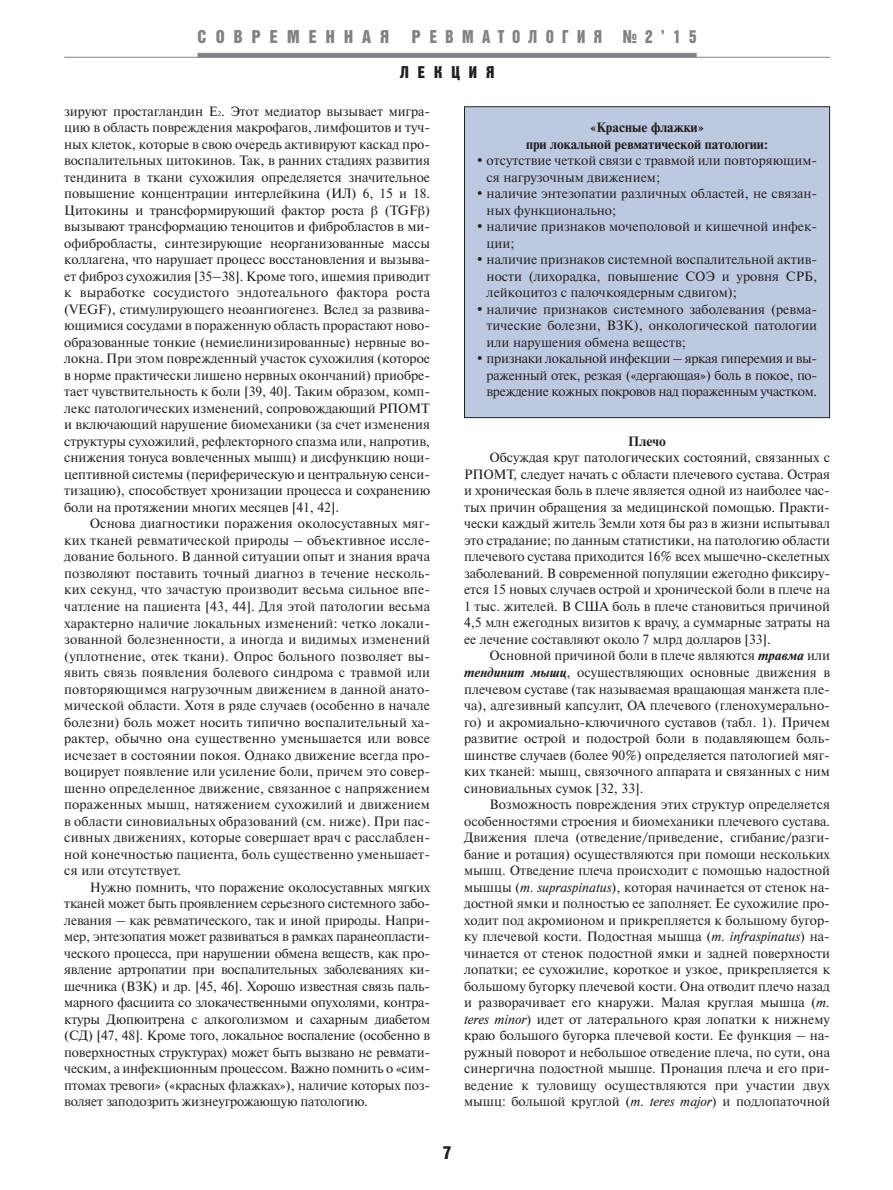
<style>
.page{position:relative;width:893px;height:1190px;background:#fff}
.page>*{position:absolute;margin:0;border:0;box-sizing:border-box;transform-origin:0 0}
.t1{font:18px "Bastion Kontrast";letter-spacing:.505em;color:#808285}
.t2{font:18px "Bastion Kontrast";color:#231f20}
.t3{font:16.5px "Bastion Kontrast";letter-spacing:.54em;color:#231f20}
.t4{font:13.5px/16.5px "Newton C";color:#231f20;text-align:justify}
.t5{font:700 13.5px/16.5px "Newton C";color:#231f20;text-align:center}
.s1{font-size:6.75px}
.s2{font-weight:700;font-style:italic}
.s3{font-style:italic}
</style>
<div class="page">
<div style="left:464px;top:107px;width:365px;height:310px;background:#bdc9e1"></div>
<div style="left:464px;top:106px;width:366px;height:312px;border:1px solid #231f20"></div>
<hr style="left:64px;top:57px;width:766px;height:1px;background:#808285">
<hr style="left:197px;top:53px;width:499px;height:4px;background:#808285">
<h1 class="t1" style="left:197px;top:30px;width:193px">СОВPEМЕННАЯ</h1>
<h1 class="t1" style="left:412px;top:30px;width:286px">РЕВМАТОЛОГИЯ №2’15</h1>
<p class="t3" style="left:400px;top:66px;width:96px">ЛЕКЦИЯ</p>
<p class="t4" style="left:64px;top:104px;width:367px">зируют простагландин Е<span class="s1">2</span>. Этот медиатор вызывает мигра&shy;цию в область повреждения макрофагов, лимфоцитов и туч&shy;ных клеток, которые в свою очередь активируют каскад про&shy;воспалительных цитокинов. Так, в ранних стадиях развития тендинита в ткани сухожилия определяется значительное повышение концентрации интерлейкина (ИЛ) 6, 15 и 18.<br>Цитокины и трансформирующий фактор роста</p>
<p class="t4" style="left:64px;top:203px;width:367px;text-indent:320px">(TGF ) вызывают трансформацию теноцитов и фибробластов в ми&shy;офибробласты, синтезирующие неорганизованные массы коллагена, что нарушает процесс восстановления и вызыва&shy;ет фиброз сухожилия [35–38]. Кроме того, ишемия приводит к выработке сосудистого эндотеального фактора роста (VEGF), стимулирующего неоангиогенез. Вслед за развива&shy;ющимися сосудами в пораженную область прорастают ново&shy;образованные тонкие (немиелинизированные) нервные во&shy;локна. При этом поврежденный участок сухожилия (которое в норме практически лишено нервных окончаний) приобре&shy;тает чувствительность к боли [39, 40]. Таким образом, комп&shy;лекс патологических изменений, сопровождающий РПОМТ и включающий нарушение биомеханики (за счет изменения структуры сухожилий, рефлекторного спазма или, напротив, снижения тонуса вовлеченных мышц) и дисфункцию ноци&shy;цептивной системы (периферическую и центральную сенси&shy;тизацию), способствует хронизации процесса и сохранению боли на протяжении многих месяцев [41, 42].</p>
<p class="t4" style="left:64px;top:517px;width:367px;text-indent:26px">Основа диагностики поражения околосуставных мяг&shy;ких тканей ревматической природы – объективное иссле&shy;дование больного. В данной ситуации опыт и знания врача позволяют поставить точный диагноз в течение несколь&shy;ких секунд, что зачастую производит весьма сильное впе&shy;чатление на пациента [43, 44]. Для этой патологии весьма характерно наличие локальных изменений: четко локали&shy;зованной болезненности, а иногда и видимых изменений (уплотнение, отек ткани). Опрос больного позволяет вы&shy;явить связь появления болевого синдрома с травмой или повторяющимся нагрузочным движением в данной анато&shy;мической области. Хотя в ряде случаев (особенно в начале болезни) боль может носить типично воспалительный ха&shy;рактер, обычно она существенно уменьшается или вовсе исчезает в состоянии покоя. Однако движение всегда про&shy;воцирует появление или усиление боли, причем это совер&shy;шенно определенное движение, связанное с напряжением пораженных мышц, натяжением сухожилий и движением в области синовиальных образований (см. ниже). При пас&shy;сивных движениях, которые совершает врач с расслаблен&shy;ной конечностью пациента, боль существенно уменьшает&shy;ся или отсутствует.</p>
<p class="t4" style="left:64px;top:880px;width:367px;text-indent:26px">Нужно помнить, что поражение околосуставных мягких тканей может быть проявлением серьезного системного забо&shy;левания – как ревматического, так и иной природы. Напри&shy;мер, энтезопатия может развиваться в рамках паранеопласти&shy;ческого процесса, при нарушении обмена веществ, как про&shy;явление артропатии при воспалительных заболеваниях ки&shy;шечника (ВЗК) и др. [45, 46]. Хорошо известная связь паль&shy;марного фасциита со злокачественными опухолями, контра&shy;ктуры Дюпюитрена с алкоголизмом и сахарным диабетом (СД) [47, 48]. Кроме того, локальное воспаление (особенно в поверхностных структурах) может быть вызвано не ревмати&shy;ческим, а инфекционным процессом. Важно помнить о «сим&shy;птомах тревоги» («красных флажках»), наличие которых поз&shy;воляет заподозрить жизнеугрожающую патологию.</p>
<p class="t5" style="left:526px;top:121px;width:243px">«Красные флажки»<br>при локальной ревматической патологии:</p>
<p class="t4" style="left:486px;top:154px;width:332px;text-indent:-10px">• отсутствие четкой связи с травмой или повторяющим&shy;ся нагрузочным движением;</p>
<p class="t4" style="left:486px;top:187px;width:332px;text-indent:-10px">• наличие энтезопатии различных областей, не связан&shy;ных функционально;</p>
<p class="t4" style="left:486px;top:220px;width:332px;text-indent:-10px">• наличие признаков мочеполовой и кишечной инфек&shy;ции;</p>
<p class="t4" style="left:486px;top:253px;width:332px;text-indent:-10px">• наличие признаков системной воспалительной актив&shy;ности (лихорадка, повышение СОЭ и уровня СРБ, лейкоцитоз с палочкоядерным сдвигом);</p>
<p class="t4" style="left:486px;top:302px;width:332px;text-indent:-10px">• наличие признаков системного заболевания (ревма&shy;тические болезни, ВЗК), онкологической патологии или нарушения обмена веществ;</p>
<p class="t4" style="left:486px;top:352px;width:332px;text-indent:-10px">• признаки локальной инфекции – яркая гиперемия и вы&shy;раженный отек, резкая («дергающая») боль в покое, по&shy;вреждение кожных покровов над пораженным участком.</p>
<p class="t5" style="left:628px;top:434px;width:39px">Плечо</p>
<p class="t4" style="left:464px;top:451px;width:367px;text-indent:26px">Обсуждая круг патологических состояний, связанных с РПОМТ, следует начать с области плечевого сустава. Острая и хроническая боль в плече является одной из наиболее час&shy;тых причин обращения за медицинской помощью. Практи&shy;чески каждый житель Земли хотя бы раз в жизни испытывал это страдание; по данным статистики, на патологию области плечевого сустава приходится 16% всех мышечно-скелетных заболеваний. В современной популяции ежегодно фиксиру&shy;ется 15 новых случаев острой и хронической боли в плече на 1 тыс. жителей. В США боль в плече становиться причиной 4,5 млн ежегодных визитов к врачу, а суммарные затраты на ее лечение составляют около 7 млрд долларов [33].</p>
<p class="t4" style="left:464px;top:649px;width:367px;text-indent:26px">Основной причиной боли в плече являются <span class="s2">травма</span> или <span class="s2">тендинит мышц</span>, осуществляющих основные движения в плечевом суставе (так называемая вращающая манжета пле&shy;ча), адгезивный капсулит, ОА плечевого (гленохумерально&shy;го) и акромиально-ключичного суставов (табл. 1). Причем развитие острой и подострой боли в подавляющем боль&shy;шинстве случаев (более 90%) определяется патологией мяг&shy;ких тканей: мышц, связочного аппарата и связанных с ним синовиальных сумок [32, 33].</p>
<p class="t4" style="left:464px;top:797px;width:367px;text-indent:26px">Возможность повреждения этих структур определяется особенностями строения и биомеханики плечевого сустава.<br>Движения плеча (отведение/приведение, сгибание/разги&shy;бание и ротация) осуществляются при помощи нескольких мышц. Отведение плеча происходит с помощью надостной мышцы (<span class="s3">m. supraspinatus</span>), которая начинается от стенок на&shy;достной ямки и полностью ее заполняет. Ее сухожилие про&shy;ходит под акромионом и прикрепляется к большому бугор&shy;ку плечевой кости. Подостная мышца (<span class="s3">m. infraspinatus</span>) на&shy;чинается от стенок подостной ямки и задней поверхности лопатки; ее сухожилие, короткое и узкое, прикрепляется к большому бугорку плечевой кости. Она отводит плечо назад и разворачивает его кнаружи. Малая круглая мышца (<span class="s3">m. teres minor</span>) идет от латерального края лопатки к нижнему краю большого бугорка плечевой кости. Ее функция – на&shy;ружный поворот и небольшое отведение плеча, по сути, она синергична подостной мышце. Пронация плеча и его при&shy;ведение к туловищу осуществляются при участии двух мышц: большой круглой (<span class="s3">m. teres major</span>) и подлопаточной</p>
<h1 class="t2" style="left:443px;top:1145px;width:10px">7</h1>
</div>
